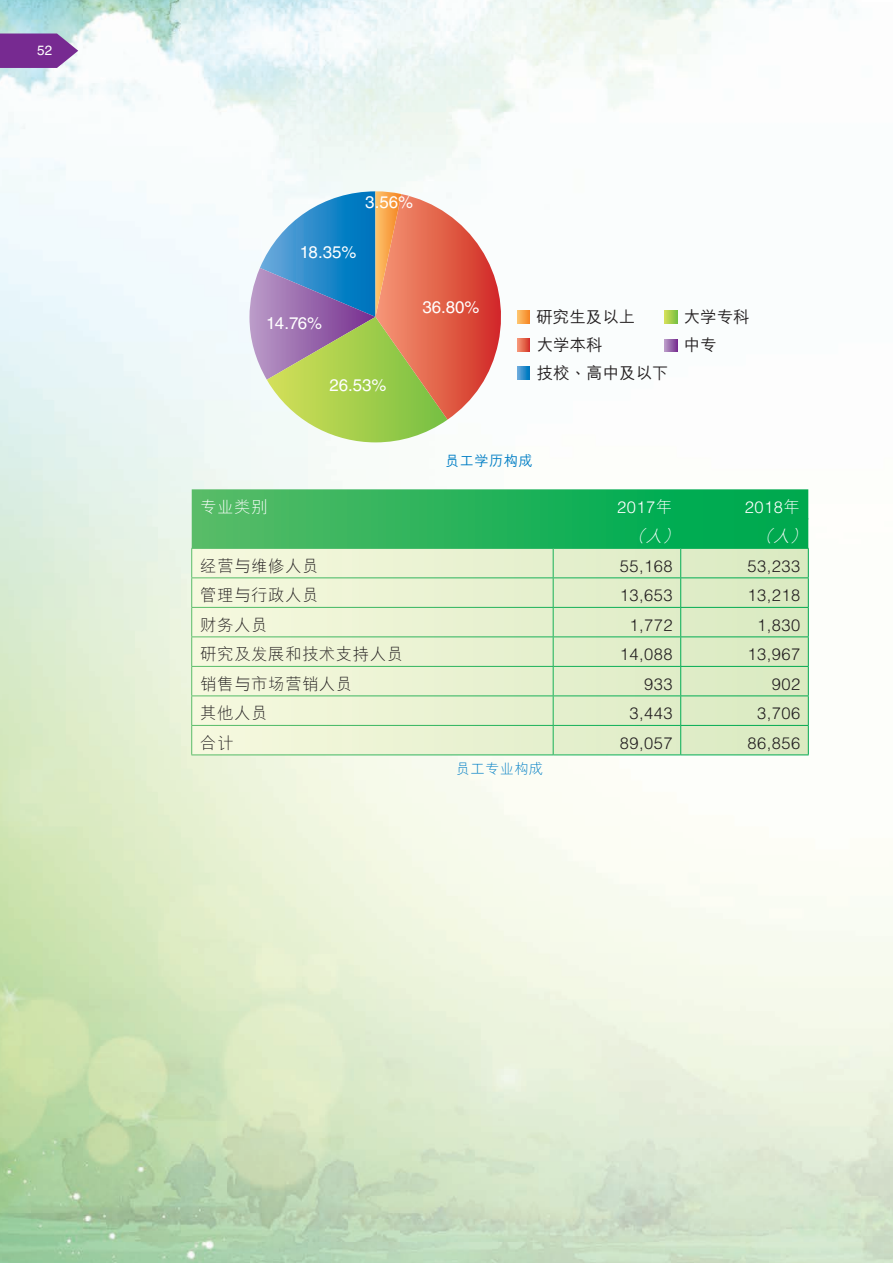
<style>
.page{position:relative;width:893px;height:1263px;background:#fff}
.page>*{position:absolute;margin:0;border:0;box-sizing:border-box;transform-origin:0 0}
.t1{font:16.8px "Helvetica LT Std";color:#fff}
.t2{font:300 16.5px "Helvetica LT Std";letter-spacing:.03em;color:#231f20}
.t3{font:300 16.5px "M Hei HKS";letter-spacing:.03em;color:#231f20}
.t4{font:16.5px/28px "M Hei HKS Medium B5 pc H";color:#231f20}
.t5{font:300 16.5px "Helvetica LT Std";letter-spacing:.03em;color:#fff}
.t6{font:italic 300 16.5px "M Hei HKS";color:#fff}
.t7{font:300 16.5px "M Hei HKS";color:#fff}
.t8{font:500 14.25px "M Hei HKS";letter-spacing:.03em;color:#007ec5}
.t9{font:300 14.25px "M Hei HKS";letter-spacing:.03em;color:#007ec5}
.t10{font:13.5px "Helvetica LT Std";color:#fff}
.s1{font-family:"M Hei HKS"}
</style>
<div class="page">
<img style="left:0;top:0;width:893px;height:1263px">
<svg style="left:0;top:34px;width:78px;height:34px;background:#85449d"></svg>
<svg style="left:664px;top:339px;width:13px;height:13px"></svg>
<svg style="left:249px;top:191px;width:281px;height:251px"></svg>
<svg style="left:664px;top:311px;width:13px;height:13px"></svg>
<svg style="left:191px;top:489px;width:618px;height:265px;background:#b6e1b2"></svg>
<hr style="left:191px;top:754px;width:362px;height:1px;background:#fff">
<hr style="left:553px;top:754px;width:128px;height:1px;background:#fff">
<hr style="left:681px;top:754px;width:128px;height:1px;background:#fff">
<hr style="left:192px;top:518px;width:361px;height:1px;background:#fff">
<hr style="left:553px;top:518px;width:128px;height:1px;background:#fff">
<hr style="left:681px;top:518px;width:127px;height:1px;background:#fff">
<p class="t10" style="left:37px;top:43px;width:17px">52</p>
<p class="t1" style="left:365px;top:193px;width:49px">3.56%</p>
<p class="t1" style="left:300px;top:243px;width:58px">18.35%</p>
<p class="t1" style="left:422px;top:297px;width:59px">36.80%</p>
<p class="t1" style="left:266px;top:313px;width:57px">14.76%</p>
<p class="t4" style="left:536px;top:301px;width:100px">研究生及以上大學本科</p>
<p class="t1" style="left:329px;top:375px;width:59px">26.53%</p>
<p class="t4" style="left:537px;top:357px;width:133px">技校、高中及以下</p>
<p class="t4" style="left:684px;top:302px;width:67px">大學專科</p>
<p class="t4" style="left:684px;top:330px;width:34px">中專</p>
<p class="t8" style="left:445px;top:450px;width:89px">員工學歷構成</p>
<p class="t7" style="left:200px;top:495px;width:69px">專業類別</p>
<p class="t5" style="left:617px;top:496px;width:57px">2017<span class="s1">年</span></p>
<p class="t5" style="left:745px;top:496px;width:57px">2018<span class="s1">年</span></p>
<p class="t6" style="left:629px;top:524px;width:58px">（人）</p>
<p class="t6" style="left:756px;top:524px;width:58px">（人）</p>
<p class="t3" style="left:200px;top:554px;width:120px">經營與維修人員</p>
<p class="t2" style="left:620px;top:555px;width:54px">55,168</p>
<p class="t2" style="left:747px;top:555px;width:54px">53,233</p>
<p class="t3" style="left:200px;top:583px;width:120px">管理與行政人員</p>
<p class="t2" style="left:620px;top:585px;width:54px">13,653</p>
<p class="t2" style="left:747px;top:585px;width:54px">13,218</p>
<p class="t3" style="left:200px;top:613px;width:69px">財務人員</p>
<p class="t2" style="left:629px;top:614px;width:45px">1,772</p>
<p class="t2" style="left:757px;top:614px;width:45px">1,830</p>
<p class="t3" style="left:200px;top:642px;width:205px">研究及發展和技術支持人員</p>
<p class="t2" style="left:620px;top:644px;width:54px">14,088</p>
<p class="t2" style="left:747px;top:644px;width:54px">13,967</p>
<p class="t3" style="left:200px;top:672px;width:154px">銷售與市場營銷人員</p>
<p class="t2" style="left:644px;top:673px;width:30px">933</p>
<p class="t2" style="left:772px;top:673px;width:30px">902</p>
<p class="t3" style="left:200px;top:701px;width:69px">其他人員</p>
<p class="t2" style="left:629px;top:703px;width:45px">3,443</p>
<p class="t2" style="left:757px;top:703px;width:45px">3,706</p>
<p class="t3" style="left:200px;top:731px;width:35px">合計</p>
<p class="t2" style="left:620px;top:732px;width:54px">89,057</p>
<p class="t2" style="left:747px;top:732px;width:54px">86,856</p>
<p class="t9" style="left:456px;top:759px;width:89px">員工專業構成</p>
</div>
